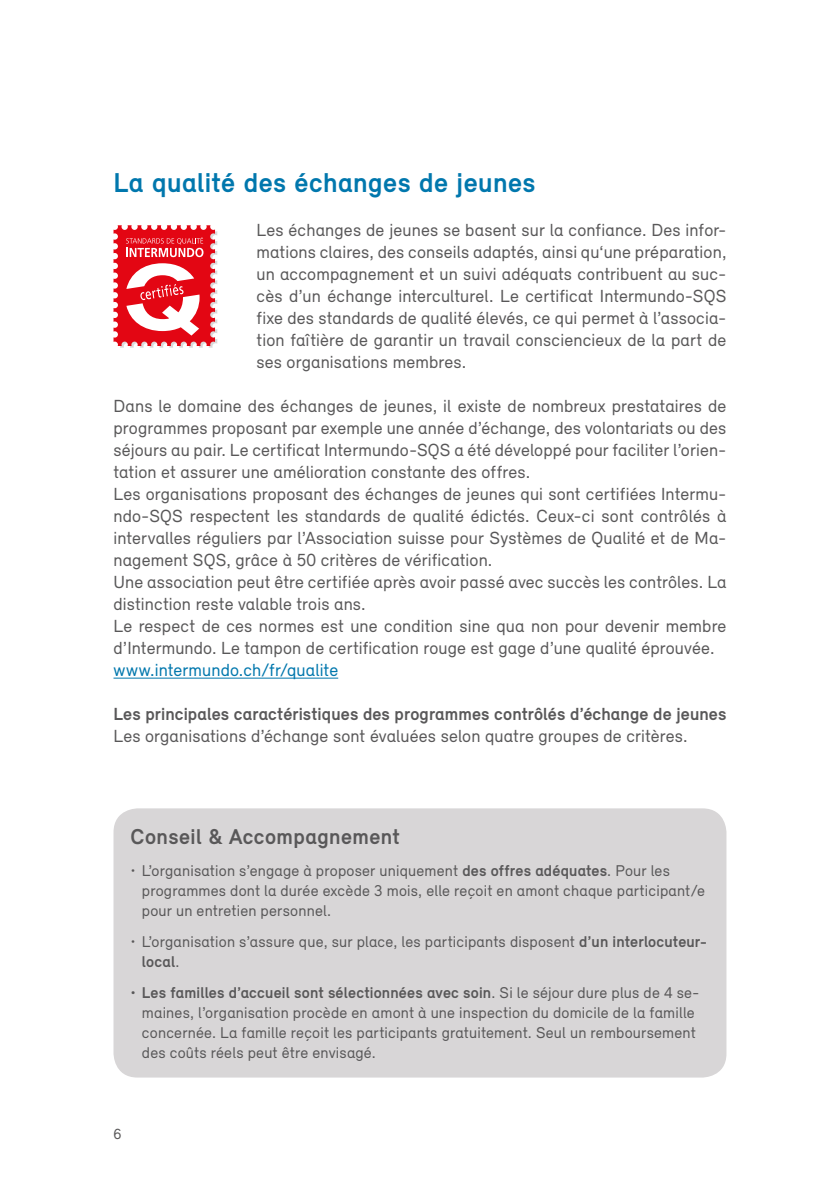
<style>
.page{position:relative;width:840px;height:1191px;background:#fff}
.page>*{position:absolute;margin:0;border:0;box-sizing:border-box;transform-origin:0 0}
.t1{font:700 28px "Relevant";letter-spacing:.015em;color:#0077ad}
.t2{font:700 22px "Relevant";letter-spacing:.02em;color:#595859}
.t3{font:18px/22px "Relevant";letter-spacing:.01em;color:#595859;text-align:justify}
.t4{font:700 18px "Relevant";letter-spacing:.01em;color:#595859}
.t5{font:18px "Relevant";letter-spacing:.005em;color:#0077ad}
.t6{font:16px/20px "Relevant";letter-spacing:.015em;color:#595859}
.t7{font:15px "Relevant";color:#595859}
.s1{font-weight:700}
</style>
<div class="page">
<hr style="left:113px;top:677px;width:225px;height:1px;background:#0077ad">
<svg style="left:113px;top:225px;width:104px;height:123px"></svg>
<div style="left:113px;top:808px;width:613px;height:269px;background:#d8d6d7;border-radius:24px"></div>
<h1 class="t1" style="left:113px;top:166px;width:423px">La qualité des échanges de jeunes</h1>
<p class="t3" style="left:256px;top:218px;width:471px">Les échanges de jeunes se basent sur la confiance. Des infor&shy;mations claires, des conseils adaptés, ainsi qu‘une préparation, un accompagnement et un suivi adéquats contribuent au suc&shy;cès d’un échange interculturel. Le certificat Intermundo-SQS fixe des standards de qualité élevés, ce qui permet à l’associa&shy;tion faîtière de garantir un travail consciencieux de la part de ses organisations membres.</p>
<p class="t3" style="left:113px;top:394px;width:614px;text-align:left">Dans le domaine des échanges de jeunes, il existe de nombreux prestataires de programmes proposant par exemple une année d’échange, des volontariats ou des séjours au pair. Le certificat Intermundo-SQS a été développé pour faciliter l’orien&shy;tation et assurer une amélioration constante des offres.<br>Les organisations proposant des échanges de jeunes qui sont certifiées Intermu&shy;ndo-SQS respectent les standards de qualité édictés. Ceux-ci sont contrôlés à intervalles réguliers par l’Association suisse pour Systèmes de Qualité et de Ma&shy;nagement SQS, grâce à 50 critères de vérification.<br>Une association peut être certifiée après avoir passé avec succès les contrôles. La distinction reste valable trois ans.<br>Le respect de ces normes est une condition sine qua non pour devenir membre d’Intermundo. Le tampon de certification rouge est gage d’une qualité éprouvée.</p>
<p class="t5" style="left:113px;top:659px;width:226px">www.intermundo.ch/fr/qualite</p>
<p class="t4" style="left:113px;top:703px;width:614px">Les principales caractéristiques des programmes contrôlés d’échange de jeunes</p>
<p class="t3" style="left:113px;top:724px;width:575px">Les organisations d’échange sont évaluées selon quatre groupes de critères.</p>
<p class="t2" style="left:130px;top:823px;width:271px">Conseil &amp; Accompagnement</p>
<p class="t6" style="left:142px;top:859px;width:564px;text-indent:-11px">• L’organisation s’engage à proposer uniquement <span class="s1">des offres adéquates</span>. Pour les programmes dont la durée excède 3 mois, elle reçoit en amont chaque participant/e pour un entretien personnel.</p>
<p class="t6" style="left:142px;top:931px;width:566px;text-indent:-11px">• L’organisation s’assure que, sur place, les participants disposent <span class="s1">d’un interlocuteur&shy;local</span>.</p>
<p class="t6" style="left:142px;top:982px;width:559px;text-indent:-11px"><span class="s1">• Les familles d’accueil sont sélectionnées avec soin</span>. Si le séjour dure plus de 4 se&shy;maines, l’organisation procède en amont à une inspection du domicile de la famille concernée. La famille reçoit les participants gratuitement. Seul un remboursement des coûts réels peut être envisagé.</p>
<p class="t7" style="left:113px;top:1124px;width:10px">6</p>
</div>
